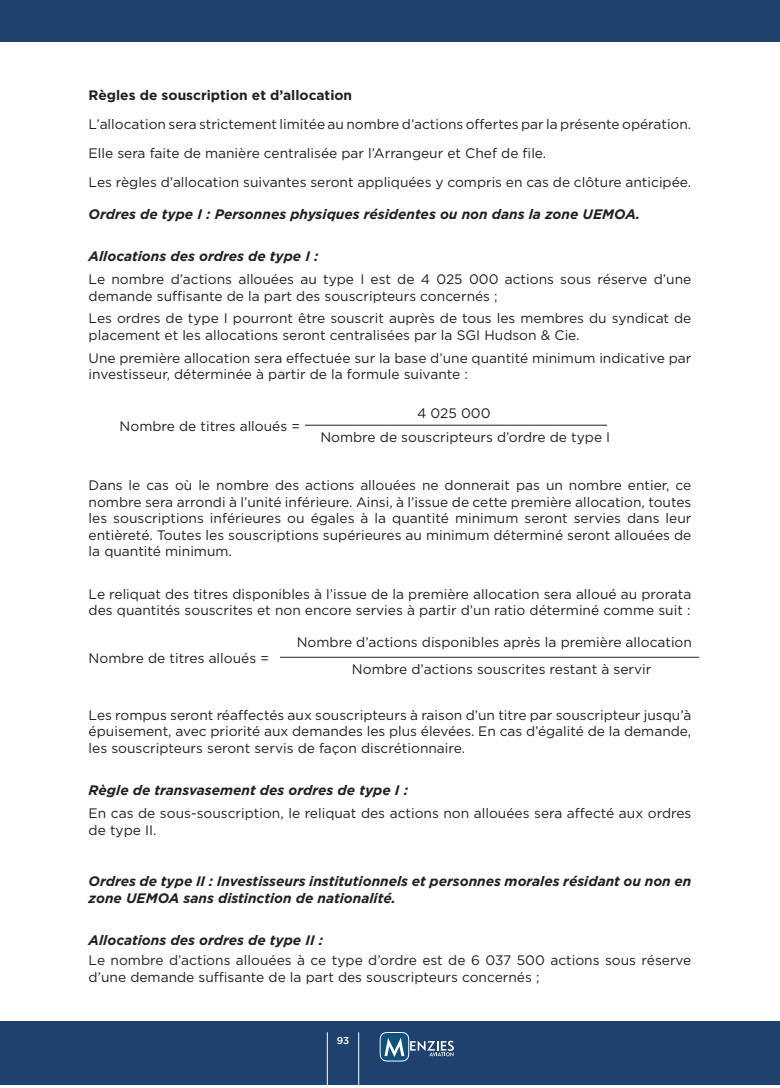
<style>
.page{position:relative;width:780px;height:1088px;background:#fff}
.page>*{position:absolute;margin:0;border:0;box-sizing:border-box;transform-origin:0 0}
.Body_Text1{font:13.75px/16.5px "Gotham";color:#231f20}
.Body_Text1-2{font:italic 700 13.75px/16.5px "Gotham";color:#231f20}
.t1{font:700 13.75px "Gotham";color:#231f20}
.t2{font:500 10px "Gotham";color:#fff}
</style>
<div class="page">
<div style="left:0;top:1px;width:17px;height:1084px;background:#1e426d"></div>
<div style="left:7px;top:1px;width:772px;height:1084px;background:#1e426d"></div>
<div style="left:0;top:43px;width:19px;height:977px;background:#fff"></div>
<div style="left:19px;top:43px;width:761px;height:977px;background:#fff"></div>
<svg style="left:327px;top:1032px;width:32px;height:53px"></svg>
<svg style="left:379px;top:1032px;width:75px;height:29px"></svg>
<hr style="left:305px;top:425px;width:302px;height:1px;background:#231f20">
<hr style="left:280px;top:657px;width:419px;height:1px;background:#231f20">
<p class="t1" style="left:89px;top:86px;width:265px">Règles de souscription et d’allocation</p>
<p class="Body_Text1" style="left:89px;top:115px;width:604px">L’allocation sera strictement limitée au nombre d’actions offertes par la présente opération.</p>
<p class="Body_Text1" style="left:89px;top:144px;width:459px">Elle sera faite de manière centralisée par l’Arrangeur et Chef de file.</p>
<p class="Body_Text1" style="left:89px;top:173px;width:604px">Les règles d’allocation suivantes seront appliquées y compris en cas de clôture anticipée.</p>
<p class="Body_Text1-2" style="left:89px;top:206px;width:553px">Ordres de type I : Personnes physiques résidentes ou non dans la zone UEMOA.</p>
<p class="Body_Text1-2" style="left:89px;top:248px;width:231px">Allocations des ordres de type I :</p>
<p class="Body_Text1" style="left:89px;top:271px;width:604px">Le nombre d’actions allouées au type I est de 4 025 000 actions sous réserve d’une demande suffisante de la part des souscripteurs concernés ;</p>
<p class="Body_Text1" style="left:89px;top:310px;width:604px">Les ordres de type I pourront être souscrit auprès de tous les membres du syndicat de placement et les allocations seront centralisées par la SGI Hudson &amp; Cie.</p>
<p class="Body_Text1" style="left:89px;top:349px;width:604px">Une première allocation sera effectuée sur la base d’une quantité minimum indicative par investisseur, déterminée à partir de la formule suivante :</p>
<p class="Body_Text1" style="left:120px;top:417px;width:182px">Nombre de titres alloués =</p>
<p class="Body_Text1" style="left:417px;top:404px;width:75px">4 025 000</p>
<p class="Body_Text1" style="left:320px;top:428px;width:291px">Nombre de souscripteurs d’ordre de type I</p>
<p class="Body_Text1" style="left:89px;top:477px;width:604px;text-align:justify">Dans le cas où le nombre des actions allouées ne donnerait pas un nombre entier, ce nombre sera arrondi à l’unité inférieure. Ainsi, à l’issue de cette première allocation, toutes les souscriptions inférieures ou égales à la quantité minimum seront servies dans leur entièreté. Toutes les souscriptions supérieures au minimum déterminé seront allouées de la quantité minimum.</p>
<p class="Body_Text1" style="left:89px;top:585px;width:604px">Le reliquat des titres disponibles à l’issue de la première allocation sera alloué au prorata des quantités souscrites et non encore servies à partir d’un ratio déterminé comme suit :</p>
<p class="Body_Text1" style="left:89px;top:649px;width:182px">Nombre de titres alloués =</p>
<p class="Body_Text1" style="left:297px;top:634px;width:396px">Nombre d’actions disponibles après la première allocation</p>
<p class="Body_Text1" style="left:352px;top:660px;width:301px">Nombre d’actions souscrites restant à servir</p>
<p class="Body_Text1" style="left:89px;top:706px;width:604px;text-align:justify">Les rompus seront réaffectés aux souscripteurs à raison d’un titre par souscripteur jusqu’à épuisement, avec priorité aux demandes les plus élevées. En cas d’égalité de la demande, les souscripteurs seront servis de façon discrétionnaire.</p>
<p class="Body_Text1-2" style="left:89px;top:782px;width:321px">Règle de transvasement des ordres de type I :</p>
<p class="Body_Text1" style="left:89px;top:805px;width:604px">En cas de sous-souscription, le reliquat des actions non allouées sera affecté aux ordres de type II.</p>
<p class="Body_Text1-2" style="left:89px;top:873px;width:604px">Ordres de type II : Investisseurs institutionnels et personnes morales résidant ou non en zone UEMOA sans distinction de nationalité.</p>
<p class="Body_Text1-2" style="left:89px;top:932px;width:236px">Allocations des ordres de type II :</p>
<p class="Body_Text1" style="left:89px;top:951px;width:604px">Le nombre d’actions allouées à ce type d’ordre est de 6 037 500 actions sous réserve d’une demande suffisante de la part des souscripteurs concernés ;</p>
<p class="t2" style="left:336px;top:1033px;width:14px">93</p>
</div>
